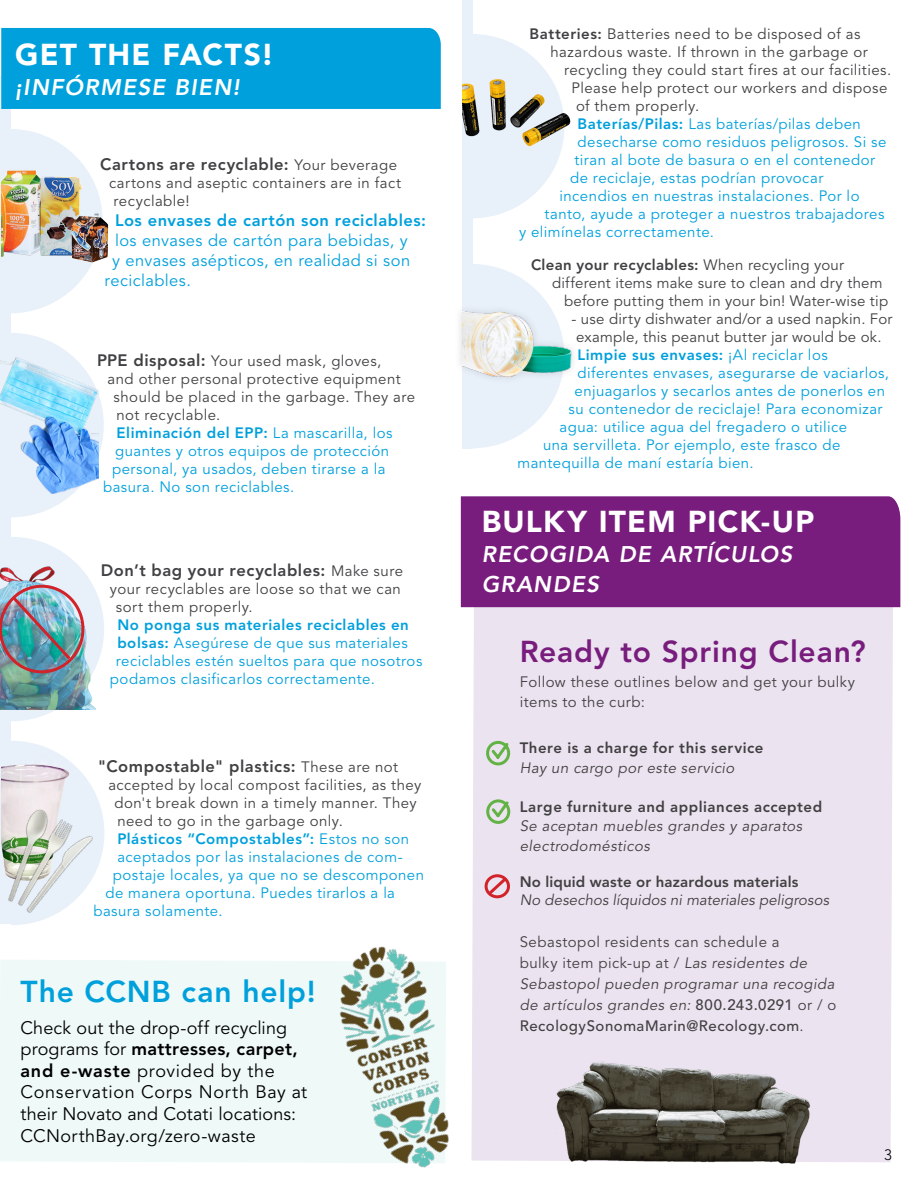
<style>
.page{position:relative;width:918px;height:1188px;background:#fff}
.page>*{position:absolute;margin:0;border:0;box-sizing:border-box;transform-origin:0 0}
.Section_Header_-_Eng{font:900 30px "Avenir LT Std";letter-spacing:.04em;color:#fff}
.Body_Copy{font:800 30px "Avenir LT Std";letter-spacing:.03em;color:#781d7d}
.Body_Copy-2{font:800 30px "Avenir LT Std";letter-spacing:.03em;color:#00a0dc}
.Sectin_Header_-_Span{font:italic 800 22.5px/30px "Avenir LT Std";letter-spacing:.055em;color:#fff}
.Sub_Headers{font:italic 800 22.5px "Avenir LT Std";letter-spacing:.065em;color:#fff}
.Italics{font:18px/21.6px "Avenir LT Std";letter-spacing:.035em;color:#000}
.Italics-2{font:18px "Avenir LT Std";letter-spacing:.015em;color:#000}
.Body_Copy-3{font:800 16.5px "Avenir LT Std";letter-spacing:.035em;color:#414042}
.t1{font:16.5px "Avenir LT Std";letter-spacing:.025em;color:#00a0dc}
.t2{font:800 16.5px "Avenir LT Std";letter-spacing:.035em;color:#00a0dc}
.Body_Copy-4{font:15px "Avenir LT Std";letter-spacing:.03em;color:#00a0dc}
.Body_Copy-5{font:15px/18px "Avenir LT Std";letter-spacing:.03em;color:#414042}
.Body_Copy-6{font:italic 15px/21px "Avenir LT Std";letter-spacing:.03em;color:#414042}
.t3{font:800 15px "Avenir LT Std";letter-spacing:.035em;color:#00a0dc}
.Body_Copy-7{font:800 15px "Avenir LT Std";letter-spacing:.03em;color:#414042}
.Body_Copy-8{font:italic 15px "Avenir LT Std";letter-spacing:.005em;color:#414042}
.Body_Copy-9{font:800 15px "Avenir LT Std";letter-spacing:.01em;color:#414042}
.t4{font:300 15px "Avenir LT Std";color:#000}
.s1{font-weight:400;font-size:15px}
.s2{font-weight:800;font-size:16.5px}
.s3{font-weight:400}
.s4{font-weight:800}
.s5{font-style:normal}
.s6{font-weight:500;font-style:normal}
</style>
<div class="page">
<div style="left:0;top:76px;width:11px;height:848px;background:#e8f0fa"></div>
<div style="left:472px;top:607px;width:421px;height:555px;background:#ebe3ef"></div>
<svg style="left:11px;top:129px;width:80px;height:184px"></svg>
<svg style="left:11px;top:333px;width:93px;height:184px"></svg>
<img style="left:1px;top:163px;width:108px;height:103px">
<img style="left:1px;top:358px;width:98px;height:136px">
<img style="left:0;top:537px;width:104px;height:184px">
<img style="left:554px;top:1047px;width:260px;height:117px">
<div style="left:461px;top:496px;width:439px;height:111px;background:#781d7d"></div>
<div style="left:1px;top:28px;width:440px;height:81px;background:#00a0dc"></div>
<svg style="left:485px;top:739px;width:27px;height:28px"></svg>
<svg style="left:485px;top:798px;width:27px;height:27px"></svg>
<svg style="left:485px;top:874px;width:25px;height:24px"></svg>
<div style="left:462px;top:0;width:10px;height:448px;background:#e8f0fa"></div>
<svg style="left:472px;top:34px;width:87px;height:184px"></svg>
<svg style="left:472px;top:264px;width:82px;height:184px"></svg>
<img style="left:462px;top:75px;width:109px;height:82px">
<div style="left:454px;top:304px;width:125px;height:80px;background:#808285;opacity:.31"></div>
<img style="left:462px;top:295px;width:114px;height:104px">
<div style="left:0;top:960px;width:283px;height:202px;background:#eff9f8"></div>
<img style="left:283px;top:926px;width:239px;height:242px">
<img style="left:1px;top:741px;width:90px;height:45px">
<img style="left:1px;top:786px;width:103px;height:139px">
<p class="Section_Header_-_Eng" style="left:15px;top:36px;width:261px">GET THE FACTS!</p>
<p class="Sub_Headers" style="left:15px;top:74px;width:226px">¡INFÓRMESE BIEN!</p>
<p class="Body_Copy-3" style="left:100px;top:155px;width:299px">Cartons are recyclable: <span class="s1">Your beverage</span></p>
<p class="Body_Copy-5" style="left:114px;top:175px;width:289px;text-indent:-4px">cartons and aseptic containers are in fact recyclable!</p>
<p class="t2" style="left:115px;top:211px;width:313px">Los envases de cartón son reciclables:</p>
<p class="t1" style="left:115px;top:231px;width:294px">los envases de cartón para bebidas, y</p>
<p class="t1" style="left:112px;top:251px;width:300px">y envases asépticos, en realidad si son</p>
<p class="t1" style="left:105px;top:270px;width:88px">reciclables.</p>
<p class="Body_Copy-5" style="left:97px;top:352px;width:286px"><span class="s2">PPE disposal:</span> Your used mask, gloves,</p>
<p class="Body_Copy-5" style="left:108px;top:370px;width:295px">and other personal protective equipment</p>
<p class="Body_Copy-5" style="left:114px;top:388px;width:303px">should be placed in the garbage. They are</p>
<p class="Body_Copy-5" style="left:117px;top:406px;width:105px">not recyclable.</p>
<p class="t3" style="left:117px;top:424px;width:277px">Eliminación del EPP: <span class="s3">La mascarilla, los</span></p>
<p class="Body_Copy-4" style="left:115px;top:442px;width:276px">guantes y otros equipos de protección</p>
<p class="Body_Copy-4" style="left:112px;top:460px;width:275px">personal, ya usados, deben tirarse a la</p>
<p class="Body_Copy-4" style="left:103px;top:478px;width:193px">basura. No son reciclables.</p>
<p class="Body_Copy-3" style="left:101px;top:560px;width:304px">Don’t bag your recyclables: <span class="s1">Make sure</span></p>
<p class="Body_Copy-5" style="left:116px;top:580px;width:287px;text-indent:-6px">your recyclables are loose so that we can sort them properly.</p>
<p class="t3" style="left:117px;top:616px;width:293px">No ponga sus materiales reciclables en</p>
<p class="Body_Copy-4" style="left:117px;top:634px;width:292px"><span class="s4">bolsas:</span> Asegúrese de que sus materiales</p>
<p class="Body_Copy-4" style="left:116px;top:652px;width:308px">reciclables estén sueltos para que nosotros</p>
<p class="Body_Copy-4" style="left:110px;top:670px;width:267px">podamos clasificarlos correctamente.</p>
<p class="Body_Copy-3" style="left:98px;top:756px;width:302px">"Compostable" plastics: <span class="s1">These are not</span></p>
<p class="Body_Copy-5" style="left:114px;top:776px;width:309px;text-indent:-6px">accepted by local compost facilities, as they don't break down in a timely manner. They need to go in the garbage only.</p>
<p class="t3" style="left:117px;top:830px;width:293px">Plásticos “Compostables”: <span class="s3">Estos no son</span></p>
<p class="Body_Copy-4" style="left:117px;top:848px;width:287px">aceptados por las instalaciones de com-</p>
<p class="Body_Copy-4" style="left:113px;top:866px;width:313px">postaje locales, ya que no se descomponen</p>
<p class="Body_Copy-4" style="left:105px;top:884px;width:291px">de manera oportuna. Puedes tirarlos a la</p>
<p class="Body_Copy-4" style="left:93px;top:902px;width:131px">basura solamente.</p>
<p class="Body_Copy-2" style="left:20px;top:974px;width:297px">The CCNB can help!</p>
<p class="Italics" style="left:20px;top:1017px;width:288px">Check out the drop-off recycling programs for <span class="s4">mattresses, carpet, and e-waste</span> provided by the<br>Conservation Corps North Bay at</p>
<p class="Italics-2" style="left:20px;top:1103px;width:277px">their Novato and Cotati locations:</p>
<p class="Italics-2" style="left:20px;top:1125px;width:237px">CCNorthBay.org/zero-waste</p>
<p class="Body_Copy-5" style="left:530px;top:25px;width:332px"><span class="s4">Batteries:</span> Batteries need to be disposed of as</p>
<p class="Body_Copy-5" style="left:551px;top:43px;width:319px">hazardous waste. If thrown in the garbage or</p>
<p class="Body_Copy-5" style="left:564px;top:61px;width:329px">recycling they could start fires at our facilities.</p>
<p class="Body_Copy-5" style="left:572px;top:79px;width:318px">Please help protect our workers and dispose</p>
<p class="Body_Copy-5" style="left:576px;top:97px;width:125px">of them properly.</p>
<p class="Body_Copy-4" style="left:578px;top:115px;width:285px"><span class="s4">Baterías/Pilas:</span> Las baterías/pilas deben</p>
<p class="Body_Copy-4" style="left:578px;top:133px;width:310px">desecharse como residuos peligrosos. Si se</p>
<p class="Body_Copy-4" style="left:575px;top:151px;width:302px">tiran al bote de basura o en el contenedor</p>
<p class="Body_Copy-4" style="left:570px;top:169px;width:255px">de reciclaje, estas podrían provocar</p>
<p class="Body_Copy-4" style="left:560px;top:187px;width:302px">incendios en nuestras instalaciones. Por lo</p>
<p class="Body_Copy-4" style="left:545px;top:205px;width:341px">tanto, ayude a proteger a nuestros trabajadores</p>
<p class="Body_Copy-4" style="left:519px;top:223px;width:196px">y elimínelas correctamente.</p>
<p class="Body_Copy-7" style="left:531px;top:256px;width:315px">Clean your recyclables: <span class="s3">When recycling your</span></p>
<p class="Body_Copy-5" style="left:552px;top:274px;width:332px">different items make sure to clean and dry them</p>
<p class="Body_Copy-5" style="left:564px;top:292px;width:326px">before putting them in your bin! Water-wise tip</p>
<p class="Body_Copy-5" style="left:572px;top:310px;width:322px;text-align:center">- use dirty dishwater and/or a used napkin. For example, this peanut butter jar would be ok.</p>
<p class="t3" style="left:578px;top:346px;width:252px">Limpie sus envases: <span class="s3">¡Al reciclar los</span></p>
<p class="Body_Copy-4" style="left:578px;top:364px;width:313px">diferentes envases, asegurarse de vaciarlos,</p>
<p class="Body_Copy-4" style="left:575px;top:382px;width:312px">enjuagarlos y secarlos antes de ponerlos en</p>
<p class="Body_Copy-4" style="left:569px;top:400px;width:316px">su contenedor de reciclaje! Para economizar</p>
<p class="Body_Copy-4" style="left:560px;top:418px;width:289px">agua: utilice agua del fregadero o utilice</p>
<p class="Body_Copy-4" style="left:543px;top:436px;width:299px">una servilleta. Por ejemplo, este frasco de</p>
<p class="Body_Copy-4" style="left:518px;top:454px;width:238px">mantequilla de maní estaría bien.</p>
<p class="Section_Header_-_Eng" style="left:482px;top:504px;width:334px">BULKY ITEM PICK-UP</p>
<p class="Sectin_Header_-_Span" style="left:482px;top:540px;width:312px">RECOGIDA DE ARTÍCULOS<br>GRANDES</p>
<p class="Body_Copy" style="left:520px;top:633px;width:347px">Ready to Spring Clean?</p>
<p class="Body_Copy-5" style="left:520px;top:673px;width:337px;line-height:19.5px">Follow these outlines below and get your bulky items to the curb:</p>
<p class="Body_Copy-7" style="left:520px;top:739px;width:245px">There is a charge for this service</p>
<p class="Body_Copy-6" style="left:520px;top:757px;width:216px">Hay un cargo por este servicio</p>
<p class="Body_Copy-7" style="left:520px;top:797px;width:304px">Large furniture and appliances accepted</p>
<p class="Body_Copy-6" style="left:520px;top:817px;width:284px;line-height:19.5px">Se aceptan muebles grandes y aparatos electrodomésticos</p>
<p class="Body_Copy-9" style="left:520px;top:872px;width:280px">No liquid waste or hazardous materials</p>
<p class="Body_Copy-8" style="left:520px;top:891px;width:311px">No desechos líquidos ni materiales peligrosos</p>
<p class="Body_Copy-6" style="left:520px;top:931px;width:318px"><span class="s5">Sebastopol residents can schedule a<br>bulky item pick-up at /</span> Las residentes de Sebastopol pueden programar una recogida de artículos grandes en: <span class="s6">800.243.0291</span> <span class="s5">or / o </span><span class="s6">RecologySonomaMarin@Recology.com</span><span class="s5">.</span></p>
<p class="t4" style="left:884px;top:1146px;width:9px">3</p>
</div>
